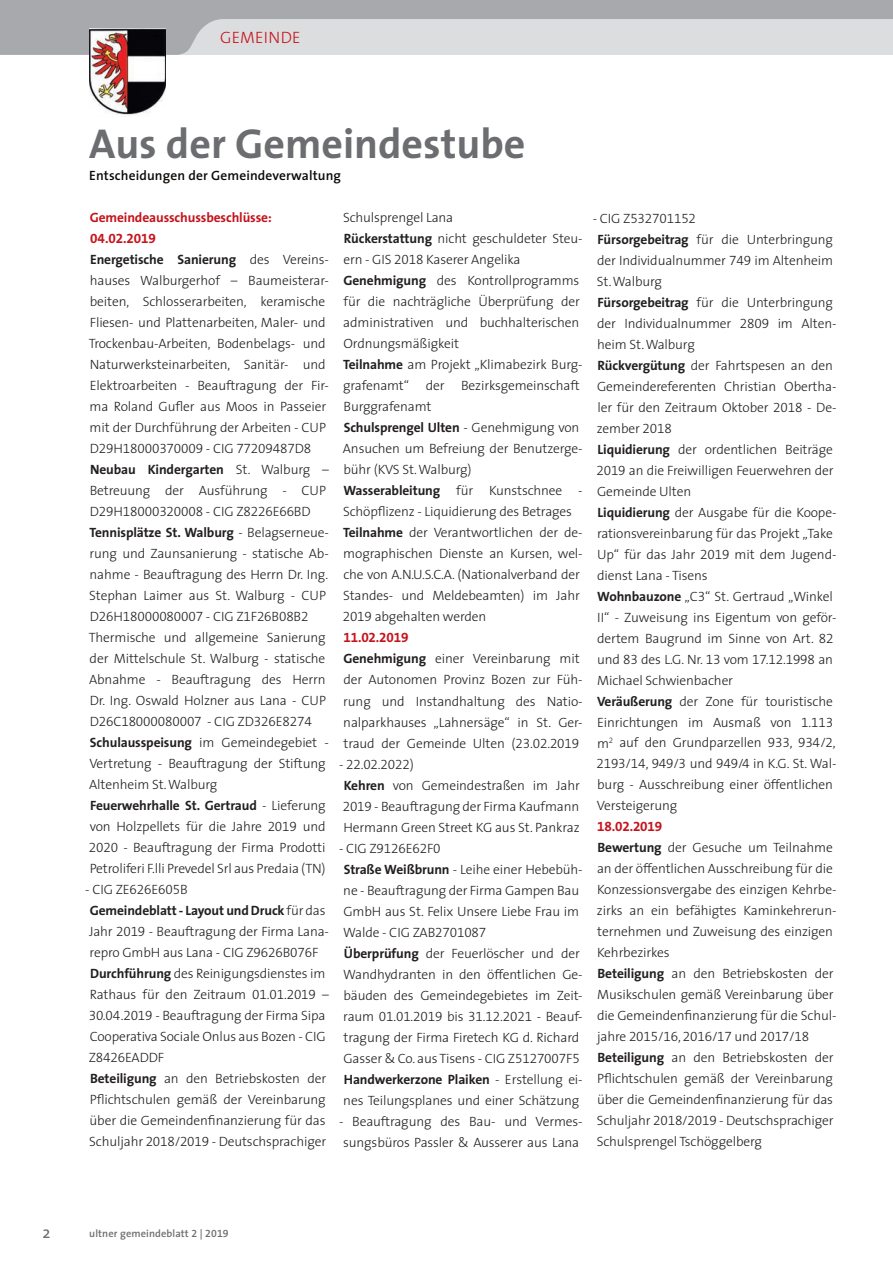
<style>
.page{position:relative;width:893px;height:1263px;background:#fff}
.page>*{position:absolute;margin:0;border:0;box-sizing:border-box;transform-origin:0 0}
.t1{font:700 42px "The Sans SN";color:#6c6d70}
.t2{font:300 16.5px "The Sans SN";letter-spacing:.01em;color:#c6131b}
.t3{font:16.5px "The Sans";color:#6c6d70}
.t4{font:300 13.5px/21px "The Sans SN";letter-spacing:-.01em;color:#231f20}
.t5{font:600 13.5px "The Sans SN";letter-spacing:.01em;color:#0c0806}
.t6{font:600 10.5px "The Sans SN";letter-spacing:.01em;color:#6c6d70}
.s1{font-weight:700;color:#c6131b}
.s2{font-weight:700}
</style>
<div class="page">
<svg style="left:0;top:0;width:893px;height:55px;background:#c3c4c7"></svg>
<img style="left:89px;top:29px;width:77px;height:88px">
<p class="t2" style="left:220px;top:24px;width:82px">GEMEINDE</p>
<h1 class="t1" style="left:89px;top:109px;width:438px">Aus der Gemeindestube</h1>
<p class="t5" style="left:89px;top:164px;width:253px">Entscheidungen der Gemeindeverwaltung</p>
<p class="t4" style="left:89px;top:206px;width:242px"><span class="s1">Gemeindeausschussbeschlüsse:<br>04.02.2019<br></span><span class="s2">Energetische Sanierung</span> des Vereins&shy;hauses Walburgerhof – Baumeisterar&shy;beiten, Schlosserarbeiten, keramische Fliesen- und Plattenarbeiten, Maler- und Trockenbau-Arbeiten, Bodenbelags- und Naturwerksteinarbeiten, Sanitär- und Elektroarbeiten - Beauftragung der Fir&shy;ma Roland Gufler aus Moos in Passeier mit der Durchführung der Arbeiten - CUP D29H18000370009 - CIG 77209487D8<br><span class="s2">Neubau Kindergarten</span> St. Walburg – Betreuung der Ausführung - CUP D29H18000320008 - CIG Z8226E66BD <span class="s2">Tennisplätze St. Walburg</span> - Belagserneue&shy;rung und Zaunsanierung - statische Ab&shy;nahme - Beauftragung des Herrn Dr. Ing.<br>Stephan Laimer aus St. Walburg - CUP D26H18000080007 - CIG Z1F26B08B2<br>Thermische und allgemeine Sanierung der Mittelschule St. Walburg - statische Abnahme - Beauftragung des Herrn Dr. Ing. Oswald Holzner aus Lana - CUP D26C18000080007 - CIG ZD326E8274<br><span class="s2">Schulausspeisung</span> im Gemeindegebiet - Vertretung - Beauftragung der Stiftung Altenheim St. Walburg<br><span class="s2">Feuerwehrhalle St. Gertraud</span> - Lieferung von Holzpellets für die Jahre 2019 und 2020 - Beauftragung der Firma Prodotti Petroliferi F.lli Prevedel Srl aus Predaia (TN)</p>
<p class="t4" style="left:85px;top:879px;width:245px">- CIG ZE626E605B<br><span class="s2">Gemeindeblatt - Layout und Druck</span> für das Jahr 2019 - Beauftragung der Firma Lana&shy;repro GmbH aus Lana - CIG Z9626B076F <span class="s2">Durchführung</span> des Reinigungsdienstes im Rathaus für den Zeitraum 01.01.2019 – 30.04.2019 - Beauftragung der Firma Sipa Cooperativa Sociale Onlus aus Bozen - CIG Z8426EADDF<br><span class="s2">Beteiligung</span> an den Betriebskosten der Pflichtschulen gemäß der Vereinbarung über die Gemeindenfinanzierung für das Schuljahr 2018/2019 - Deutschsprachiger</p>
<p class="t4" style="left:343px;top:207px;width:241px">Schulsprengel Lana<br><span class="s2">Rückerstattung</span> nicht geschuldeter Steu&shy;ern - GIS 2018 Kaserer Angelika <span class="s2">Genehmigung</span> des Kontrollprogramms für die nachträgliche Überprüfung der administrativen und buchhalterischen Ordnungsmäßigkeit<br><span class="s2">Teilnahme</span> am Projekt „Klimabezirk Burg&shy;grafenamt“ der Bezirksgemeinschaft Burggrafenamt<br><span class="s2">Schulsprengel Ulten</span> - Genehmigung von Ansuchen um Befreiung der Benutzerge&shy;bühr (KVS St. Walburg)<br><span class="s2">Wasserableitung</span> für Kunstschnee - Schöpflizenz - Liquidierung des Betrages <span class="s2">Teilnahme</span> der Verantwortlichen der de&shy;mographischen Dienste an Kursen, wel&shy;che von A.N.U.S.C.A. (Nationalverband der Standes- und Meldebeamten) im Jahr 2019 abgehalten werden</p>
<p class="t4" style="left:343px;top:627px;width:241px"><span class="s1">11.02.2019<br></span><span class="s2">Genehmigung</span> einer Vereinbarung mit der Autonomen Provinz Bozen zur Füh&shy;rung und Instandhaltung des Natio&shy;nalparkhauses „Lahnersäge“ in St. Ger&shy;traud der Gemeinde Ulten (23.02.2019</p>
<p class="t4" style="left:339px;top:753px;width:242px">- 22.02.2022)<br><span class="s2">Kehren</span> von Gemeindestraßen im Jahr<br>2019 - Beauftragung der Firma Kaufmann<br>Hermann Green Street KG aus St. Pankraz</p>
<p class="t4" style="left:343px;top:837px;width:241px;text-indent:-4px">- CIG Z9126E62F0<br><span class="s2">Straße Weißbrunn</span> - Leihe einer Hebebüh&shy;ne - Beauftragung der Firma Gampen Bau GmbH aus St. Felix Unsere Liebe Frau im Walde - CIG ZAB2701087<br><span class="s2">Überprüfung</span> der Feuerlöscher und der Wandhydranten in den öffentlichen Ge&shy;bäuden des Gemeindegebietes im Zeit&shy;raum 01.01.2019 bis 31.12.2021 - Beauf&shy;tragung der Firma Firetech KG d. Richard Gasser &amp; Co. aus Tisens - CIG Z5127007F5<br><span class="s2">Handwerkerzone Plaiken</span> - Erstellung ei&shy;nes Teilungsplanes und einer Schätzung</p>
<p class="t4" style="left:339px;top:1110px;width:245px;text-align:center">- Beauftragung des Bau- und Vermes&shy;sungsbüros Passler &amp; Ausserer aus Lana</p>
<p class="t4" style="left:593px;top:207px;width:245px">- CIG Z532701152<br><span class="s2">Fürsorgebeitrag</span> für die Unterbringung der Individualnummer 749 im Altenheim<br>St. Walburg<br><span class="s2">Fürsorgebeitrag</span> für die Unterbringung der Individualnummer 2809 im Alten&shy;heim St. Walburg<br><span class="s2">Rückvergütung</span> der Fahrtspesen an den<br>Gemeindereferenten Christian Obertha&shy;ler für den Zeitraum Oktober 2018 - De&shy;zember 2018<br><span class="s2">Liquidierung</span> der ordentlichen Beiträge<br>2019 an die Freiwilligen Feuerwehren der<br>Gemeinde Ulten<br><span class="s2">Liquidierung</span> der Ausgabe für die Koope&shy;rationsvereinbarung für das Projekt „Take<br>Up“ für das Jahr 2019 mit dem Jugend&shy;dienst Lana - Tisens<br><span class="s2">Wohnbauzone</span> „C3“ St. Gertraud „Winkel<br>II“ - Zuweisung ins Eigentum von geför&shy;dertem Baugrund im Sinne von Art. 82 und 83 des L.G. Nr. 13 vom 17.12.1998 an<br>Michael Schwienbacher<br><span class="s2">Veräußerung</span> der Zone für touristische<br>Einrichtungen im Ausmaß von 1.113 m<sup>2</sup> auf den Grundparzellen 933, 934/2,<br>2193/14, 949/3 und 949/4 in K.G. St. Wal&shy;burg - Ausschreibung einer öffentlichen<br>Versteigerung</p>
<p class="t4" style="left:597px;top:816px;width:241px"><span class="s1">18.02.2019<br></span><span class="s2">Bewertung</span> der Gesuche um Teilnahme an der öffentlichen Ausschreibung für die Konzessionsvergabe des einzigen Kehrbe&shy;zirks an ein befähigtes Kaminkehrerun&shy;ternehmen und Zuweisung des einzigen Kehrbezirkes<br><span class="s2">Beteiligung</span> an den Betriebskosten der Musikschulen gemäß Vereinbarung über die Gemeindenfinanzierung für die Schul&shy;jahre 2015/16, 2016/17 und 2017/18<br><span class="s2">Beteiligung</span> an den Betriebskosten der Pflichtschulen gemäß der Vereinbarung über die Gemeindenfinanzierung für das Schuljahr 2018/2019 - Deutschsprachiger Schulsprengel Tschöggelberg</p>
<p class="t3" style="left:43px;top:1219px;width:9px">2</p>
<p class="t6" style="left:89px;top:1225px;width:141px">ultner gemeindeblatt 2 | 2019</p>
</div>
